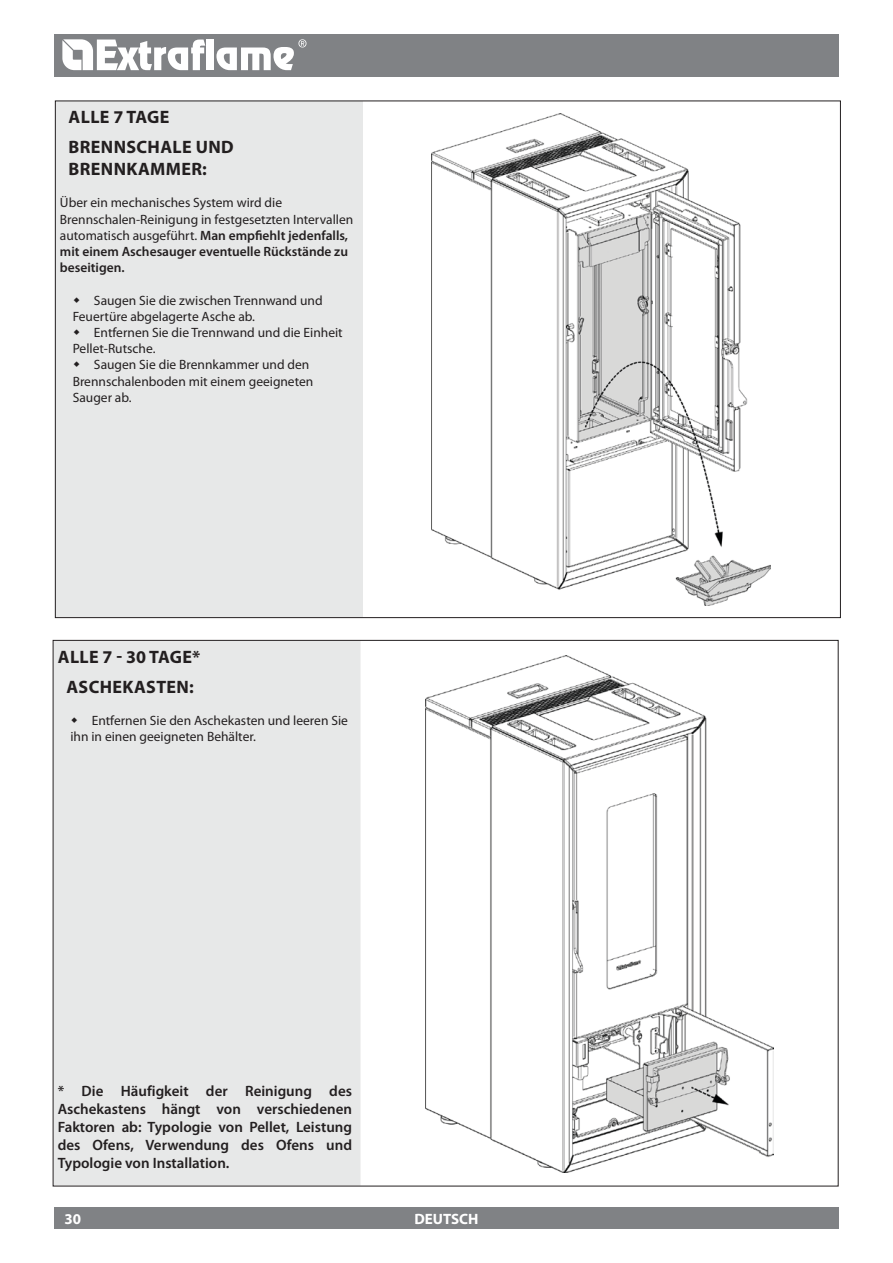
<style>
.page{position:relative;width:893px;height:1263px;background:#fff}
.page>*{position:absolute;margin:0;border:0;box-sizing:border-box;transform-origin:0 0}
.t1{font:700 18px "Myriad Pro";letter-spacing:.02em;color:#231f20}
.t2{font:600 15px/18px "Myriad Pro";color:#231f20;text-align:justify}
.t3{font:700 15px "Myriad Pro";color:#fff}
.t4{font:13.5px/16.2px "Myriad Pro";color:#231f20}
.s1{font-weight:600}
</style>
<div class="page">
<img style="left:431px;top:114px;width:340px;height:492px">
<img style="left:425px;top:655px;width:348px;height:517px">
<div style="left:54px;top:34px;width:785px;height:43px;background:#808285"></div>
<div style="left:54px;top:1208px;width:785px;height:21px;background:#808285"></div>
<svg style="left:62px;top:39px;width:143px;height:31px"></svg>
<div style="left:207px;top:40px;width:7px;height:30px;background:#fff"></div>
<svg style="left:216px;top:39px;width:90px;height:31px"></svg>
<div style="left:56px;top:101px;width:307px;height:516px;background:#e7e8e8"></div>
<div style="left:55px;top:642px;width:305px;height:542px;background:#e7e8e8"></div>
<svg style="left:72px;top:717px;width:5px;height:6px"></svg>
<h1 class="t1" style="left:69px;top:105px;width:11px">ALLE</h1>
<h1 class="t1" style="left:113px;top:105px;width:25px">7 TAGE</h1>
<h1 class="t1" style="left:69px;top:136px;width:35px">BRENNSCHALE</h1>
<h1 class="t1" style="left:196px;top:136px;width:14px">UND</h1>
<h1 class="t1" style="left:69px;top:157px;width:36px">BRENNKAMME</h1>
<h1 class="t1" style="left:191px;top:157px;width:17px">R:</h1>
<p class="t4" style="left:60px;top:195px;width:295px">Über ein mechanisches System wird die Brennschalen-Reinigung in festgesetzten Intervallen automatisch ausgeführt. <span class="s1">Man empfiehlt jedenfalls, mit einem Aschesauger eventuelle Rückstände zu beseitigen.</span></p>
<p class="t4" style="left:73px;top:292px;width:251px;text-indent:21px">Saugen Sie die zwischen Trennwand und<br>Feuertüre abgelagerte Asche ab.</p>
<p class="t4" style="left:94px;top:324px;width:250px">Entfernen Sie die Trennwand und die Einheit</p>
<p class="t4" style="left:73px;top:340px;width:84px">Pellet-Rutsche.</p>
<p class="t4" style="left:94px;top:357px;width:217px">Saugen Sie die Brennkammer und den</p>
<p class="t4" style="left:73px;top:373px;width:242px">Brennschalenboden mit einem geeigneten</p>
<p class="t4" style="left:73px;top:389px;width:60px">Sauger ab.</p>
<h1 class="t1" style="left:58px;top:645px;width:11px">ALLE</h1>
<h1 class="t1" style="left:103px;top:645px;width:58px">7 - 30 TAGE</h1>
<h1 class="t1" style="left:192px;top:645px;width:10px">*</h1>
<h1 class="t1" style="left:66px;top:675px;width:13px">ASCHEKASTEN</h1>
<h1 class="t1" style="left:189px;top:675px;width:6px">:</h1>
<p class="t4" style="left:70px;top:712px;width:279px;text-indent:21px">Entfernen Sie den Aschekasten und leeren Sie ihn in einen geeigneten Behälter.</p>
<p class="t2" style="left:58px;top:1081px;width:296px">* Die Häufigkeit der Reinigung des Aschekastens hängt von verschiedenen Faktoren ab: Typologie von Pellet, Leistung des Ofens, Verwendung des Ofens und Typologie von Installation.</p>
<p class="t3" style="left:65px;top:1209px;width:18px">30</p>
<p class="t3" style="left:414px;top:1209px;width:66px">DEUTSCH</p>
</div>
